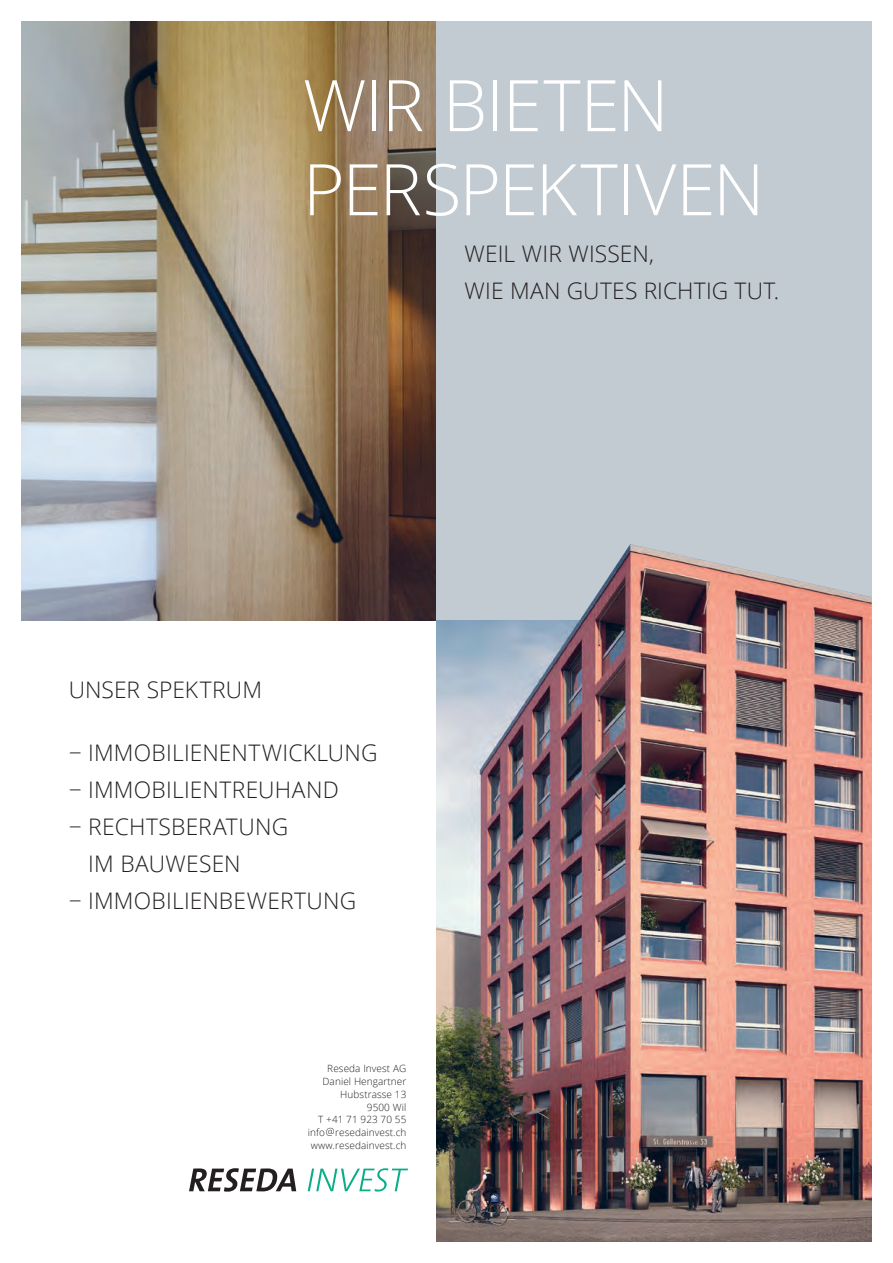
<style>
.page{position:relative;width:893px;height:1263px;background:#fff}
.page>*{position:absolute;margin:0;border:0;box-sizing:border-box;transform-origin:0 0}
.t1{font:300 71.25px/84px "Open Sans";letter-spacing:-.02em;color:#fff}
.t2{font:300 22.8px/37px "Open Sans";letter-spacing:.01em;color:#231f20}
.t3{font:300 10.05px/12.9px "Open Sans";letter-spacing:.01em;color:#231f20;text-align:right}
</style>
<div class="page">
<img style="left:21px;top:21px;width:415px;height:599px">
<div style="left:436px;top:21px;width:436px;height:599px;background:#c2cad2"></div>
<svg style="left:189px;top:1168px;width:107px;height:24px"></svg>
<svg style="left:308px;top:1168px;width:100px;height:23px"></svg>
<img style="left:436px;top:620px;width:436px;height:622px">
<img style="left:480px;top:544px;width:392px;height:458px">
<h1 class="t1" style="left:303px;top:61px;width:463px">WIR BIETEN<br>PERSPEKTIVEN</h1>
<p class="t2" style="left:465px;top:234px;width:316px">WEIL WIR WISSEN,<br>WIE MAN GUTES RICHTIG TUT.</p>
<p class="t2" style="left:69px;top:671px;width:195px">UNSER SPEKTRUM</p>
<p class="t2" style="left:69px;top:733px;width:310px">− IMMOBILIENENTWICKLUNG</p>
<p class="t2" style="left:69px;top:770px;width:272px">− IMMOBILIENTREUHAND</p>
<p class="t2" style="left:69px;top:807px;width:221px">− RECHTSBERATUNG</p>
<p class="t2" style="left:88px;top:844px;width:154px">IM BAUWESEN</p>
<p class="t2" style="left:69px;top:881px;width:289px">− IMMOBILIENBEWERTUNG</p>
<p class="t3" style="left:308px;top:1062px;width:100px">Reseda Invest AG<br>Daniel Hengartner<br>Hubstrasse 13<br>9500 Wil<br>T +41 71 923 70 55 info@resedainvest.ch www.resedainvest.ch</p>
</div>
